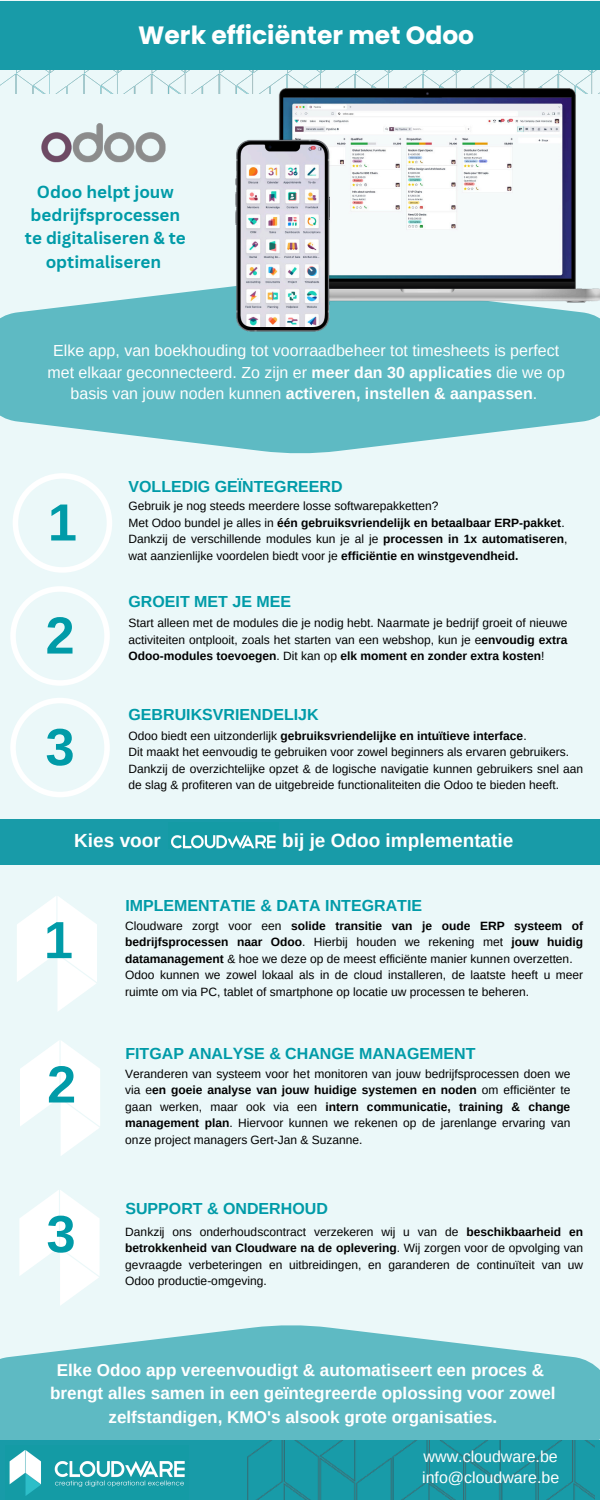
<style>
.page{position:relative;width:600px;height:1500px;background:#ebf8f9}
.page>*{position:absolute;margin:0;border:0;box-sizing:border-box;transform-origin:0 0}
.t1{font:700 52.3px "Arimo";color:#009ba8}
.t2{font:700 25px "Poppins";color:#fff}
.t3{font:700 19px "Arimo";color:#fff}
.t4{font:700 17.1px/23.2px "Arimo";color:#fff;text-align:center}
.t5{font:700 17px/23.2px "Canva Sans";color:#009ba8;text-align:center}
.t6{font:16px/21.8px "Arimo";color:#fdfefe;text-align:center}
.t7{font:700 16px "Arimo";color:#009ba8}
.t8{font:12px/16.5px "Arimo";color:#000;text-align:justify}
.t9{font:700 12px "Arimo";color:#000}
.s1{font-weight:700}
.s2{font-weight:400}
</style>
<div class="page">
<svg style="left:0;top:1325px;width:600px;height:115px;background:#72c2ca"></svg>
<div style="left:0;top:1440px;width:600px;height:60px;background:#189ba8"></div>
<img style="left:9px;top:1450px;width:176px;height:46px">
<img style="left:32px;top:93px;width:154px;height:70px">
<div style="left:0;top:2px;width:600px;height:68px;background:#189ba8"></div>
<img style="left:0;top:70px;width:211px;height:23px">
<svg style="left:0;top:289px;width:600px;height:165px;fill:#5ebac3"></svg>
<img style="left:211px;top:70px;width:389px;height:275px">
<div style="left:0;top:819px;width:600px;height:45px;background:#189ba8"></div>
<img style="left:171px;top:835px;width:105px;height:13px">
<img style="left:247px;top:1440px;width:347px;height:60px">
<svg style="left:17px;top:896px;width:80px;height:115px"></svg>
<svg style="left:20px;top:1041px;width:80px;height:115px"></svg>
<svg style="left:19px;top:1190px;width:81px;height:115px"></svg>
<svg style="left:10px;top:586px;width:100px;height:100px"></svg>
<svg style="left:13px;top:473px;width:99px;height:100px"></svg>
<svg style="left:10px;top:698px;width:100px;height:99px"></svg>
<p class="t2" style="left:138px;top:18px;width:337px">Werk efficiënter met Odoo</p>
<p class="t5" style="left:25px;top:180px;width:162px">Odoo helpt jouw bedrijfsprocessen te digitaliseren &amp; te optimaliseren</p>
<p class="t6" style="left:48px;top:339px;width:519px">Elke app, van boekhouding tot voorraadbeheer tot timesheets is perfect met elkaar geconnecteerd. Zo zijn er <span class="s1">meer dan 30 applicaties</span> die we op basis van jouw noden kunnen <span class="s1">activeren, instellen &amp; aanpassen</span>.</p>
<p class="t1" style="left:48px;top:493px;width:31px">1</p>
<h3 class="t1" style="left:46px;top:606px;width:31px">2</h3>
<h2 class="t1" style="left:46px;top:718px;width:31px">3</h2>
<p class="t7" style="left:129px;top:477px;width:216px">VOLLEDIG GEÏNTEGREERD</p>
<p class="t8" style="left:129px;top:498px;width:311px">Gebruik je nog steeds meerdere losse softwarepakketten?</p>
<h3 class="t9" style="left:129px;top:516px;width:438px"><span class="s2">Met Odoo bundel je alles in</span> één gebruiksvriendelijk en betaalbaar ERP-pakket<span class="s2">.</span></h3>
<p class="t8" style="left:129px;top:531px;width:440px">Dankzij de verschillende modules kun je al je <span class="s1">processen in 1x automatiseren</span>, wat aanzienlijke voordelen biedt voor je <span class="s1">efficiëntie en winstgevendheid.</span></p>
<h3 class="t7" style="left:129px;top:592px;width:164px">GROEIT MET JE MEE</h3>
<p class="t8" style="left:129px;top:615px;width:440px">Start alleen met de modules die je nodig hebt. Naarmate je bedrijf groeit of nieuwe activiteiten ontplooit, zoals het starten van een webshop, kun je e<span class="s1">envoudig extra Odoo-modules toevoegen</span>. Dit kan op <span class="s1">elk moment en zonder extra kosten</span>!</p>
<p class="t7" style="left:129px;top:706px;width:192px">GEBRUIKSVRIENDELIJK</p>
<p class="t9" style="left:129px;top:729px;width:400px"><span class="s2">Odoo biedt een uitzonderlijk</span> gebruiksvriendelijke en intuïtieve interface<span class="s2">.</span></p>
<p class="t8" style="left:129px;top:744px;width:442px">Dit maakt het eenvoudig te gebruiken voor zowel beginners als ervaren gebruikers.</p>
<h2 class="t8" style="left:129px;top:760px;width:456px">Dankzij de overzichtelijke opzet &amp; de logische navigatie kunnen gebruikers snel aan de slag &amp; profiteren van de uitgebreide functionaliteiten die Odoo te bieden heeft.</h2>
<h4 class="t3" style="left:74px;top:830px;width:88px">Kies voor</h4>
<h4 class="t3" style="left:282px;top:830px;width:233px">bij je Odoo implementatie</h4>
<p class="t1" style="left:44px;top:911px;width:31px">1</p>
<h3 class="t1" style="left:47px;top:1055px;width:31px">2</h3>
<p class="t1" style="left:47px;top:1205px;width:31px">3</p>
<p class="t7" style="left:125px;top:896px;width:298px">IMPLEMENTATIE &amp; DATA INTEGRATIE</p>
<h3 class="t8" style="left:125px;top:917px;width:459px">Cloudware zorgt voor een <span class="s1">solide transitie van je oude ERP systeem of bedrijfsprocessen naar Odoo</span>. Hierbij houden we rekening met <span class="s1">jouw huidig datamanagement</span> &amp; hoe we deze op de meest efficiënte manier kunnen overzetten.</h3>
<p class="t8" style="left:125px;top:967px;width:459px">Odoo kunnen we zowel lokaal als in de cloud installeren, de laatste heeft u meer ruimte om via PC, tablet of smartphone op locatie uw processen te beheren.</p>
<p class="t7" style="left:125px;top:1044px;width:352px">FITGAP ANALYSE &amp; CHANGE MANAGEMENT</p>
<p class="t8" style="left:125px;top:1065px;width:447px">Veranderen van systeem voor het monitoren van jouw bedrijfsprocessen doen we via e<span class="s1">en goeie analyse van jouw huidige systemen en noden</span> om efficiënter te gaan werken, maar ook via een <span class="s1">intern communicatie, training &amp; change management plan</span>. Hiervoor kunnen we rekenen op de jarenlange ervaring van onze project managers Gert-Jan &amp; Suzanne.</p>
<h3 class="t7" style="left:125px;top:1199px;width:204px">SUPPORT &amp; ONDERHOUD</h3>
<p class="t8" style="left:125px;top:1223px;width:459px">Dankzij ons onderhoudscontract verzekeren wij u van de <span class="s1">beschikbaarheid en betrokkenheid van Cloudware na de oplevering</span>. Wij zorgen voor de opvolging van gevraagde verbeteringen en uitbreidingen, en garanderen de continuïteit van uw Odoo productie-omgeving.</p>
<p class="t4" style="left:50px;top:1358px;width:507px">Elke Odoo app vereenvoudigt &amp; automatiseert een proces &amp; brengt alles samen in een geïntegreerde oplossing voor zowel zelfstandigen, KMO's alsook grote organisaties.</p>
<p class="t6" style="left:422px;top:1445px;width:139px;text-align:left">www.cloudware.be info@cloudware.be</p>
</div>
